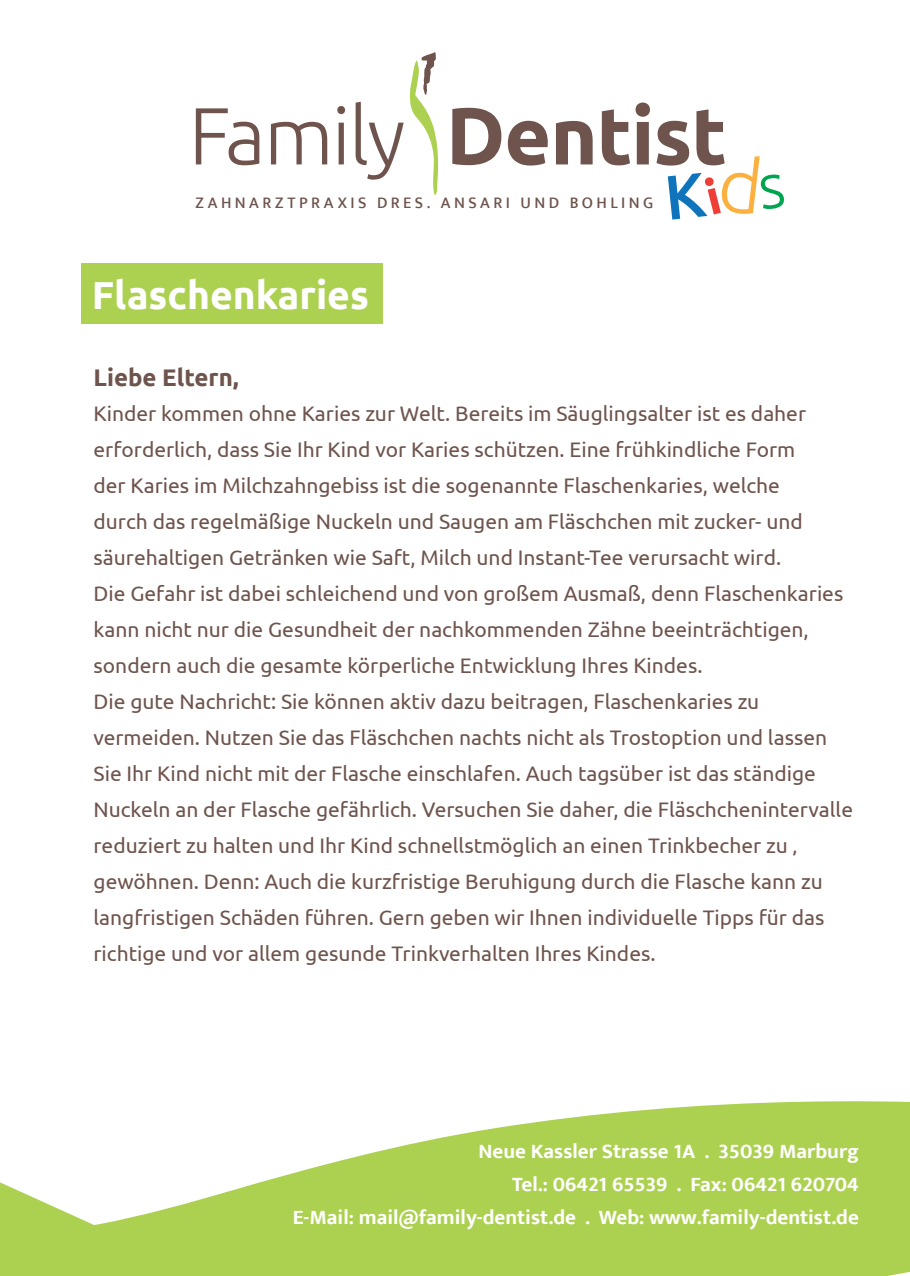
<style>
.page{position:relative;width:910px;height:1276px;background:#fff}
.page>*{position:absolute;margin:0;border:0;box-sizing:border-box;transform-origin:0 0}
.t1{font:700 80.7px "Ubuntu";letter-spacing:-.015em;color:#6e544d}
.t2{font:700 39px "Ubuntu";color:#fff}
.t3{font:700 24px "Ubuntu";color:#6e544d}
.t4{font:21px/36px "Ubuntu";color:#6e544d}
.t5{font:700 21px/33px "Ek Mukta";color:#fff;text-align:right}
.t6{font:500 16.2px "Ek Mukta";letter-spacing:.21em;color:#6e544d}
.s1{font-weight:300}
</style>
<div class="page">
<div style="left:81px;top:263px;width:302px;height:61px;background:#acd150"></div>
<svg style="left:0;top:1101px;width:910px;height:175px;fill:#acd150"></svg>
<svg style="left:410px;top:52px;width:28px;height:143px"></svg>
<h1 class="t1" style="left:189px;top:87px;width:540px"><span class="s1">Family</span> Dentist</h1>
<p class="t6" style="left:195px;top:192px;width:459px">ZAHNARZTPRAXIS DRES. ANSARI UND BOHLING</p>
<h2 class="t2" style="left:92px;top:271px;width:279px">Flaschenkaries</h2>
<p class="t3" style="left:94px;top:363px;width:147px">Liebe Eltern,</p>
<p class="t4" style="left:94px;top:395px;width:761px">Kinder kommen ohne Karies zur Welt. Bereits im Säuglingsalter ist es daher erforderlich, dass Sie Ihr Kind vor Karies schützen. Eine frühkindliche Form<br>der Karies im Milchzahngebiss ist die sogenannte Flaschenkaries, welche<br>durch das regelmäßige Nuckeln und Saugen am Fläschchen mit zucker- und säurehaltigen Getränken wie Saft, Milch und Instant-Tee verursacht wird.<br>Die Gefahr ist dabei schleichend und von großem Ausmaß, denn Flaschenkaries kann nicht nur die Gesundheit der nachkommenden Zähne beeinträchtigen, sondern auch die gesamte körperliche Entwicklung Ihres Kindes.<br>Die gute Nachricht: Sie können aktiv dazu beitragen, Flaschenkaries zu vermeiden. Nutzen Sie das Fläschchen nachts nicht als Trostoption und lassen Sie Ihr Kind nicht mit der Flasche einschlafen. Auch tagsüber ist das ständige Nuckeln an der Flasche gefährlich. Versuchen Sie daher, die Fläschchenintervalle reduziert zu halten und Ihr Kind schnellstmöglich an einen Trinkbecher zu ‚ gewöhnen. Denn: Auch die kurzfristige Beruhigung durch die Flasche kann zu langfristigen Schäden führen. Gern geben wir Ihnen individuelle Tipps für das richtige und vor allem gesunde Trinkverhalten Ihres Kindes.</p>
<p class="t5" style="left:293px;top:1134px;width:568px">Neue Kassler Strasse 1A . 35039 Marburg<br>Tel.: 06421 65539 . Fax: 06421 620704<br>E-Mail: mail@family-dentist.de . Web: www.family-dentist.de</p>
</div>
